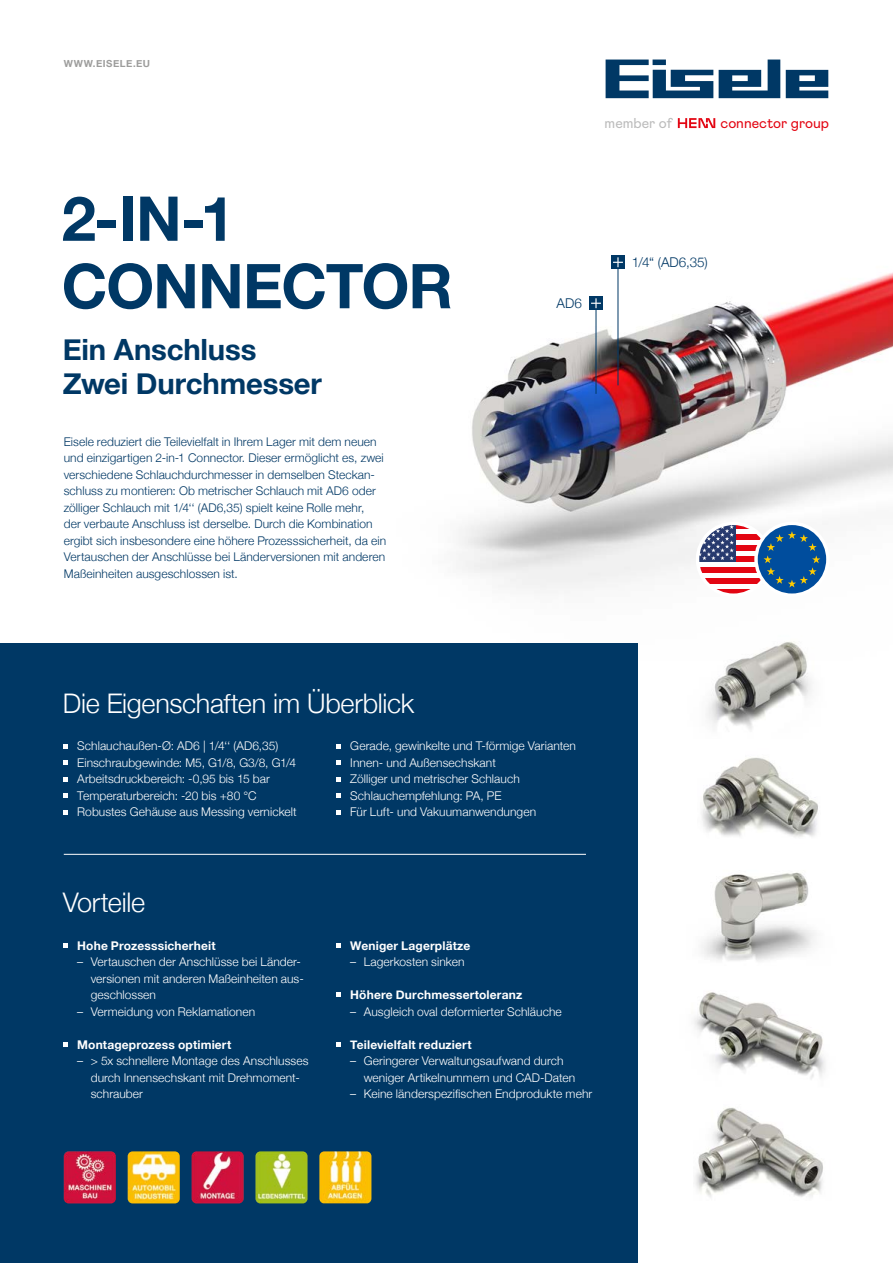
<style>
.page{position:relative;width:893px;height:1263px;background:#fff}
.page>*{position:absolute;margin:0;border:0;box-sizing:border-box;transform-origin:0 0}
.t1{font:700 61.8px/67.5px "Helvetica Neue";letter-spacing:-.02em;color:#003865}
.t2{font:700 29.25px/34.2px "Helvetica Neue";letter-spacing:-.005em;color:#003865}
.t3{font:300 27px "Helvetica Neue";letter-spacing:-.01em;color:#fff}
.t4{font:14.25px "Mabry Pro";color:#e30613}
.t5{font:14.25px "Mabry Pro";color:#bcbcbc}
.t6{font:300 13.5px "Helvetica Neue";letter-spacing:.005em;color:#003865}
.t7{font:300 12px/16.5px "Helvetica Neue";letter-spacing:.005em;color:#fff}
.t8{font:300 12px/16.5px "Helvetica Neue";letter-spacing:.005em;color:#003865}
.t9{font:700 12px "Helvetica Neue";letter-spacing:.015em;color:#fff}
.t10{font:700 9.75px "Helvetica Neue";letter-spacing:.05em;color:#9d9d9c}
</style>
<div class="page">
<img style="left:459px;top:255px;width:434px;height:335px">
<div style="left:611px;top:256px;width:13px;height:13px;background:#003865"></div>
<svg style="left:613px;top:257px;width:10px;height:10px"></svg>
<div style="left:589px;top:297px;width:14px;height:13px;background:#003865"></div>
<svg style="left:591px;top:298px;width:10px;height:10px"></svg>
<hr style="left:596px;top:309px;width:1px;height:85px;background:#003865">
<hr style="left:618px;top:269px;width:1px;height:116px;background:#003865">
<svg style="left:606px;top:60px;width:222px;height:38px"></svg>
<svg style="left:678px;top:118px;width:37px;height:10px"></svg>
<div style="left:0;top:643px;width:638px;height:620px;background:#003865"></div>
<svg style="left:64px;top:943px;width:4px;height:4px"></svg>
<svg style="left:64px;top:1042px;width:4px;height:4px"></svg>
<svg style="left:337px;top:943px;width:4px;height:4px"></svg>
<svg style="left:337px;top:993px;width:4px;height:4px"></svg>
<svg style="left:337px;top:1042px;width:4px;height:4px"></svg>
<svg style="left:64px;top:744px;width:4px;height:4px"></svg>
<svg style="left:64px;top:760px;width:4px;height:5px"></svg>
<svg style="left:64px;top:777px;width:4px;height:4px"></svg>
<svg style="left:64px;top:793px;width:4px;height:5px"></svg>
<svg style="left:64px;top:810px;width:4px;height:4px"></svg>
<svg style="left:337px;top:744px;width:4px;height:4px"></svg>
<svg style="left:337px;top:760px;width:4px;height:5px"></svg>
<svg style="left:337px;top:777px;width:4px;height:4px"></svg>
<svg style="left:337px;top:793px;width:4px;height:5px"></svg>
<svg style="left:337px;top:810px;width:4px;height:4px"></svg>
<img style="left:64px;top:1151px;width:52px;height:52px">
<img style="left:128px;top:1151px;width:52px;height:52px">
<img style="left:192px;top:1151px;width:52px;height:52px">
<img style="left:255px;top:1151px;width:53px;height:52px">
<img style="left:319px;top:1151px;width:52px;height:52px">
<div style="left:697px;top:523px;width:72px;height:72px;background:#fff;border-radius:50%"></div>
<svg style="left:736px;top:523px;width:33px;height:6px"></svg>
<svg style="left:736px;top:534px;width:27px;height:6px"></svg>
<div style="left:736px;top:545px;width:33px;height:6px;background:#e30613"></div>
<div style="left:736px;top:556px;width:33px;height:6px;background:#e30613"></div>
<div style="left:697px;top:567px;width:72px;height:6px;background:#e30613"></div>
<svg style="left:697px;top:578px;width:66px;height:6px"></svg>
<svg style="left:718px;top:590px;width:31px;height:3px"></svg>
<svg style="left:697px;top:523px;width:39px;height:39px"></svg>
<svg style="left:698px;top:525px;width:36px;height:35px"></svg>
<div style="left:696px;top:522px;width:75px;height:75px;border:3px solid #fff;border-radius:50%"></div>
<svg style="left:756px;top:523px;width:72px;height:72px"></svg>
<svg style="left:763px;top:531px;width:57px;height:56px;background:#1f5e94"></svg>
<div style="left:754px;top:522px;width:76px;height:75px;border:3px solid #fff;border-radius:50%"></div>
<img style="left:695px;top:1107px;width:128px;height:90px">
<img style="left:707px;top:641px;width:104px;height:89px">
<img style="left:701px;top:757px;width:117px;height:80px">
<img style="left:694px;top:992px;width:131px;height:87px">
<img style="left:701px;top:872px;width:114px;height:89px">
<hr style="left:64px;top:854px;width:522px;height:1px;background:#fff">
<p class="t10" style="left:64px;top:55px;width:88px">WWW.EISELE.EU</p>
<h1 class="t1" style="left:62px;top:187px;width:393px">2-IN-1<br>CONNECTOR</h1>
<h2 class="t2" style="left:63px;top:333px;width:261px">Ein Anschluss<br>Zwei Durchmesser</h2>
<p class="t8" style="left:64px;top:432px;width:324px">Eisele reduziert die Teilevielfalt in Ihrem Lager mit dem neuen und einzigartigen 2-in-1 Connector. Dieser ermöglicht es, zwei verschiedene Schlauchdurchmesser in demselben Steckan&shy;schluss zu montieren: Ob metrischer Schlauch mit AD6 oder zölliger Schlauch mit 1/4‘‘ (AD6,35) spielt keine Rolle mehr,<br>der verbaute Anschluss ist derselbe. Durch die Kombination ergibt sich insbesondere eine höhere Prozesssicherheit, da ein Vertauschen der Anschlüsse bei Länderversionen mit anderen Maßeinheiten ausgeschlossen ist.</p>
<p class="t5" style="left:605px;top:113px;width:69px">member of</p>
<p class="t4" style="left:720px;top:113px;width:110px">connector group</p>
<p class="t6" style="left:557px;top:292px;width:27px">AD6</p>
<p class="t6" style="left:632px;top:251px;width:77px">1/4“ (AD6,35)</p>
<h3 class="t3" style="left:63px;top:681px;width:353px">Die Eigenschaften im Überblick</h3>
<p class="t7" style="left:77px;top:737px;width:221px">Schlauchaußen-Ø: AD6 | 1/4‘‘ (AD6,35)<br>Einschraubgewinde: M5, G1/8, G3/8, G1/4<br>Arbeitsdruckbereich: -0,95 bis 15 bar Temperaturbereich: -20 bis +80 °C Robustes Gehäuse aus Messing vernickelt</p>
<p class="t7" style="left:350px;top:737px;width:227px">Gerade, gewinkelte und T-förmige Varianten Innen- und Außensechskant<br>Zölliger und metrischer Schlauch Schlauchempfehlung: PA, PE<br>Für Luft- und Vakuumanwendungen</p>
<h3 class="t3" style="left:63px;top:881px;width:84px">Vorteile</h3>
<p class="t9" style="left:77px;top:936px;width:140px">Hohe Prozesssicherheit</p>
<p class="t7" style="left:91px;top:953px;width:215px;text-indent:-14px">– Vertauschen der Anschlüsse bei Länder&shy;versionen mit anderen Maßeinheiten aus&shy;geschlossen</p>
<p class="t7" style="left:77px;top:1002px;width:179px">– Vermeidung von Reklamationen</p>
<p class="t9" style="left:77px;top:1035px;width:156px">Montageprozess optimiert</p>
<p class="t7" style="left:91px;top:1052px;width:219px;text-indent:-14px">– &gt; 5x schnellere Montage des Anschlusses durch Innensechskant mit Drehmoment&shy;schrauber</p>
<p class="t9" style="left:350px;top:936px;width:122px">Weniger Lagerplätze</p>
<p class="t7" style="left:350px;top:953px;width:116px">– Lagerkosten sinken</p>
<p class="t9" style="left:350px;top:985px;width:173px">Höhere Durchmessertoleranz</p>
<p class="t7" style="left:350px;top:1002px;width:213px">– Ausgleich oval deformierter Schläuche</p>
<p class="t9" style="left:350px;top:1035px;width:123px">Teilevielfalt reduziert</p>
<p class="t7" style="left:364px;top:1052px;width:213px;text-indent:-14px">– Geringerer Verwaltungsaufwand durch weniger Artikelnummern und CAD-Daten</p>
<p class="t7" style="left:350px;top:1085px;width:243px">– Keine länderspezifischen Endprodukte mehr</p>
</div>
